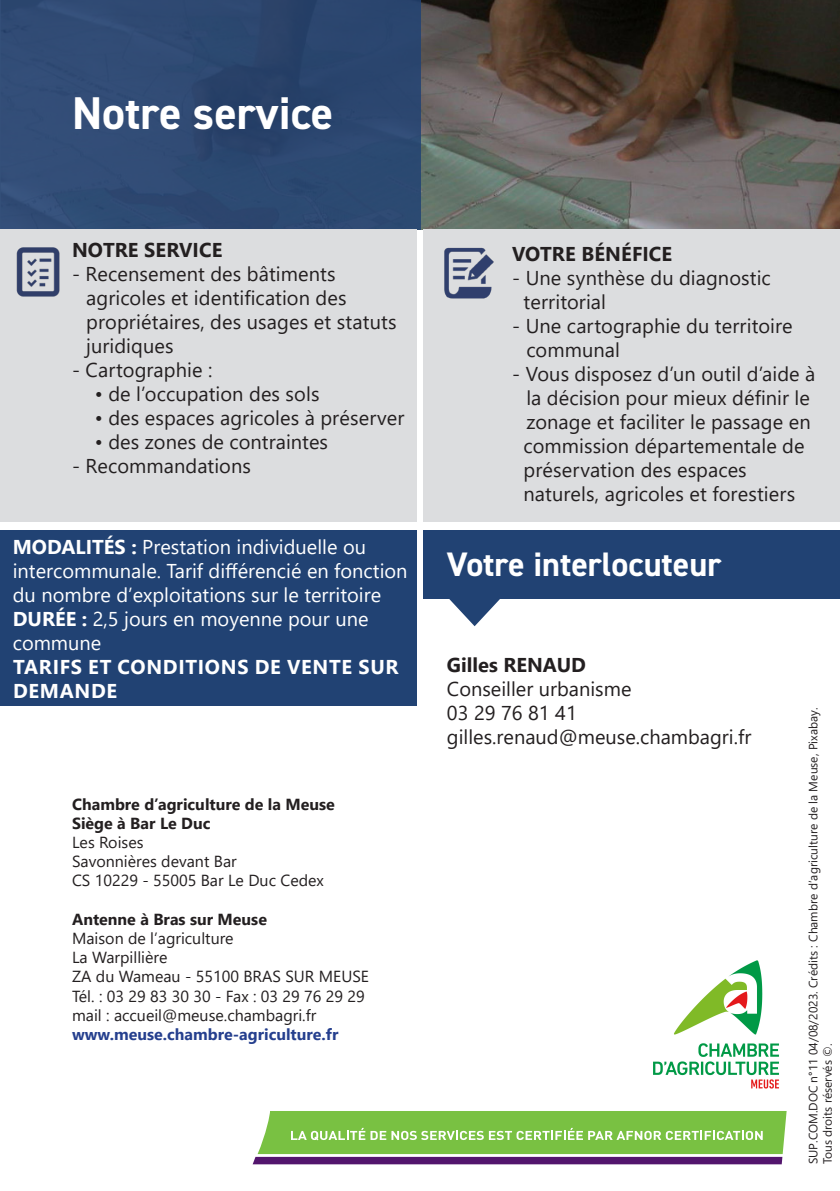
<style>
.page{position:relative;width:840px;height:1191px;background:#fff}
.page>*{position:absolute;margin:0;border:0;box-sizing:border-box;transform-origin:0 0}
.t1{font:700 46px "DIN2014";color:#fff}
.t2{font:700 34px "DIN2014";color:#fff}
.t3{font:20px/24px "Segoe UI";letter-spacing:.005em;color:#231f20}
.t4{font:20px/24px "Segoe UI";color:#fff}
.t5{font:700 20px "Segoe UI";color:#231f20}
.t6{font:700 20px/24px "Segoe UI";letter-spacing:.035em;color:#fff}
.t7{font:16px "Segoe UI";color:#231f20}
.t8{font:700 16px "Segoe UI";color:#231f20}
.t9{font:700 16px "Segoe UI";color:#253f8e}
.t10{font:12px/14.4px "Segoe UI";color:#231f20}
.s1{font-weight:700}
</style>
<div class="page">
<img style="left:420px;top:0;width:419px;height:230px">
<div style="left:0;top:0;width:420px;height:230px;background:#2d4972"></div>
<div style="left:0;top:230px;width:416px;height:292px;background:#dcdddf"></div>
<div style="left:423px;top:230px;width:416px;height:292px;background:#dcdddf"></div>
<img style="left:0;top:218px;width:91px;height:79px">
<img style="left:420px;top:224px;width:97px;height:75px">
<div style="left:0;top:531px;width:416px;height:175px;background:#214273"></div>
<div style="left:423px;top:531px;width:416px;height:68px;background:#214273"></div>
<svg style="left:449px;top:599px;width:51px;height:27px"></svg>
<svg style="left:252px;top:1111px;width:534px;height:53px;background:#86b262"></svg>
<img style="left:653px;top:960px;width:126px;height:129px">
<p class="t1" style="left:72px;top:83px;width:262px">Notre service</p>
<p class="t5" style="left:72px;top:231px;width:152px">NOTRE SERVICE</p>
<p class="t3" style="left:72px;top:260px;width:265px">- Recensement des bâtiments</p>
<p class="t3" style="left:86px;top:284px;width:312px">agricoles et identification des propriétaires, des usages et statuts juridiques</p>
<p class="t3" style="left:72px;top:356px;width:142px">- Cartographie :</p>
<p class="t3" style="left:95px;top:380px;width:226px">• de l’occupation des sols</p>
<p class="t3" style="left:95px;top:404px;width:311px">• des espaces agricoles à préserver</p>
<p class="t3" style="left:95px;top:428px;width:235px">• des zones de contraintes</p>
<p class="t3" style="left:72px;top:452px;width:180px">- Recommandations</p>
<p class="t4" style="left:13px;top:533px;width:396px"><span class="s1">MODALITÉS :</span> Prestation individuelle ou intercommunale. Tarif différencié en fonction du nombre d’exploitations sur le territoire</p>
<p class="t4" style="left:13px;top:605px;width:357px"><span class="s1">DURÉE :</span> 2,5 jours en moyenne pour une commune</p>
<p class="t6" style="left:13px;top:653px;width:387px">TARIFS ET CONDITIONS DE VENTE SUR<br>DEMANDE</p>
<p class="t8" style="left:72px;top:789px;width:264px">Chambre d’agriculture de la Meuse</p>
<p class="t8" style="left:72px;top:808px;width:140px">Siège à Bar Le Duc</p>
<p class="t7" style="left:72px;top:827px;width:73px">Les Roises</p>
<p class="t7" style="left:72px;top:846px;width:166px">Savonnières devant Bar</p>
<p class="t7" style="left:72px;top:865px;width:253px">CS 10229 - 55005 Bar Le Duc Cedex</p>
<p class="t8" style="left:72px;top:904px;width:196px">Antenne à Bras sur Meuse</p>
<p class="t7" style="left:72px;top:923px;width:163px">Maison de l’agriculture</p>
<p class="t7" style="left:72px;top:942px;width:97px">La Warpillière</p>
<p class="t7" style="left:72px;top:961px;width:298px">ZA du Wameau - 55100 BRAS SUR MEUSE</p>
<p class="t7" style="left:72px;top:981px;width:294px">Tél. : 03 29 83 30 30 - Fax : 03 29 76 29 29</p>
<p class="t7" style="left:72px;top:1000px;width:245px">mail : accueil@meuse.chambagri.fr</p>
<p class="t9" style="left:72px;top:1019px;width:268px">www.meuse.chambre-agriculture.fr</p>
<p class="t5" style="left:512px;top:235px;width:161px">VOTRE BÉNÉFICE</p>
<p class="t3" style="left:512px;top:264px;width:260px">- Une synthèse du diagnostic</p>
<p class="t3" style="left:523px;top:288px;width:84px">territorial</p>
<p class="t3" style="left:512px;top:312px;width:282px">- Une cartographie du territoire</p>
<p class="t3" style="left:526px;top:336px;width:95px">communal</p>
<p class="t3" style="left:512px;top:360px;width:304px">- Vous disposez d’un outil d’aide à</p>
<p class="t3" style="left:526px;top:384px;width:286px">la décision pour mieux définir le zonage et faciliter le passage en</p>
<p class="t3" style="left:523px;top:432px;width:282px">commission départementale de préservation des espaces</p>
<p class="t3" style="left:523px;top:480px;width:273px">naturels, agricoles et forestiers</p>
<p class="t2" style="left:446px;top:541px;width:276px">Votre interlocuteur</p>
<p class="t5" style="left:446px;top:645px;width:140px">Gilles RENAUD</p>
<p class="t3" style="left:446px;top:675px;width:186px">Conseiller urbanisme</p>
<p class="t3" style="left:446px;top:699px;width:131px">03 29 76 81 41</p>
<p class="t3" style="left:446px;top:723px;width:306px">gilles.renaud@meuse.chambagri.fr</p>
<p class="t10" style="left:804px;top:1164px;width:458px;rotate:-90deg">SUP.COM.DOC n°11 04/08/2023. Crédits : Chambre d’agriculture de la Meuse, Pixabay.<br>Tous droits réservés ©.</p>
</div>
